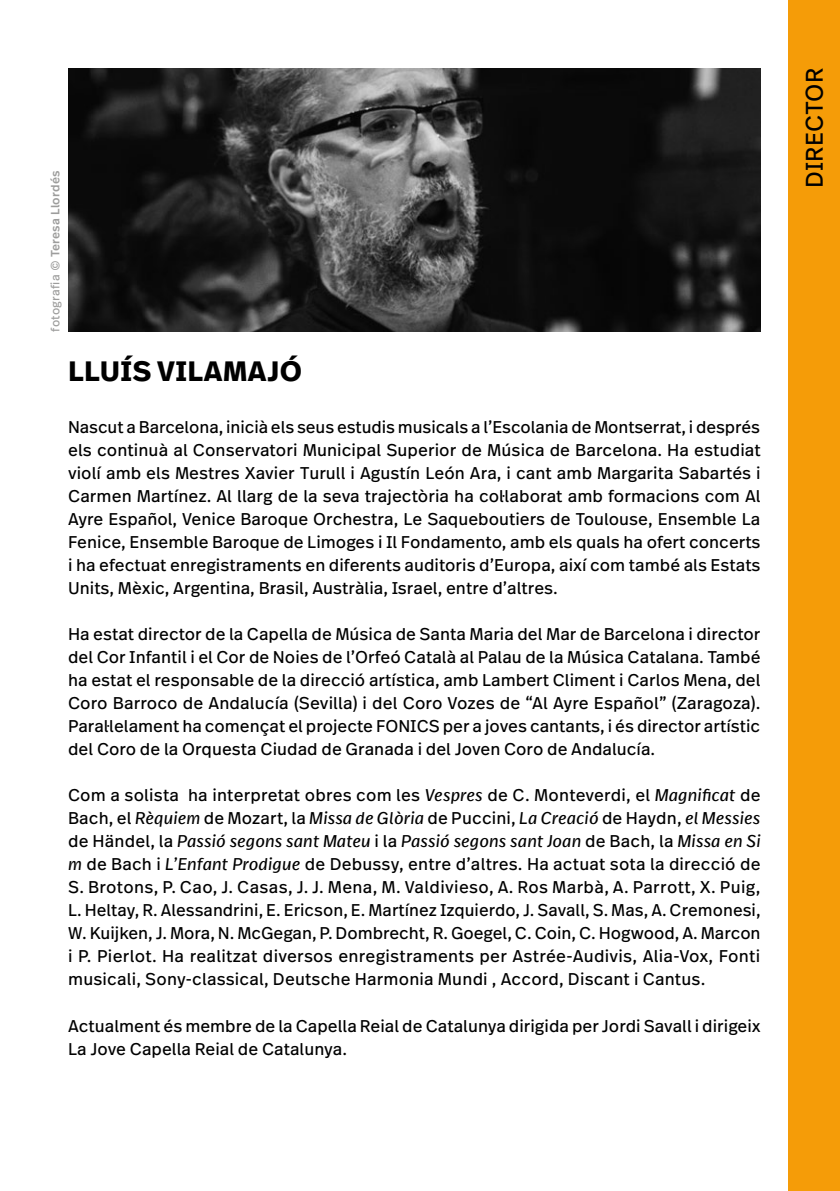
<style>
.page{position:relative;width:840px;height:1191px;background:#fff}
.page>*{position:absolute;margin:0;border:0;box-sizing:border-box;transform-origin:0 0}
.t1{font:700 28px "Real Text Pro";letter-spacing:.01em;color:#000}
.t2{font:24px "Real Text Pro";color:#000}
.t3{font:17px/23px "Real Text Pro";color:#000;text-align:justify}
.t4{font:500 12px "Real Text Pro";letter-spacing:.02em;color:#9d9d9c}
.s1{font-weight:400}
.s2{font-style:italic}
</style>
<div class="page">
<div style="left:788px;top:0;width:51px;height:1191px;background:#f59c08"></div>
<img style="left:68px;top:68px;width:692px;height:264px">
<p class="t4" style="left:47px;top:332px;width:163px;rotate:-90deg"><span class="s1">fotografia</span> © Teresa Llordés</p>
<h1 class="t1" style="left:68px;top:350px;width:235px">LLUÍS VILAMAJÓ</h1>
<p class="t3" style="left:68px;top:415px;width:694px">Nascut a Barcelona, inicià els seus estudis musicals a l’Escolania de Montserrat, i després els continuà al Conservatori Municipal Superior de Música de Barcelona. Ha estudiat violí amb els Mestres Xavier Turull i Agustín León Ara, i cant amb Margarita Sabartés i Carmen Martínez. Al llarg de la seva trajectòria ha col·laborat amb formacions com Al Ayre Español, Venice Baroque Orchestra, Le Saqueboutiers de Toulouse, Ensemble La Fenice, Ensemble Baroque de Limoges i Il Fondamento, amb els quals ha ofert concerts i ha efectuat enregistraments en diferents auditoris d’Europa, així com també als Estats Units, Mèxic, Argentina, Brasil, Austràlia, Israel, entre d’altres.</p>
<p class="t3" style="left:68px;top:622px;width:693px">Ha estat director de la Capella de Música de Santa Maria del Mar de Barcelona i director del Cor Infantil i el Cor de Noies de l’Orfeó Català al Palau de la Música Catalana. També ha estat el responsable de la direcció artística, amb Lambert Climent i Carlos Mena, del Coro Barroco de Andalucía (Sevilla) i del Coro Vozes de “Al Ayre Español” (Zaragoza).<br>Paral·lelament ha començat el projecte FONICS per a joves cantants, i és director artístic del Coro de la Orquesta Ciudad de Granada i del Joven Coro de Andalucía.</p>
<p class="t3" style="left:68px;top:783px;width:693px">Com a solista ha interpretat obres com les <span class="s2">Vespres</span> de C. Monteverdi, el <span class="s2">Magnificat</span> de Bach, el <span class="s2">Rèquiem</span> de Mozart, la <span class="s2">Missa de Glòria</span> de Puccini, <span class="s2">La Creació</span> de Haydn, <span class="s2">el Messies </span>de Händel, la <span class="s2">Passió segons sant Mateu</span> i la <span class="s2">Passió segons sant Joan</span> de Bach, la <span class="s2">Missa en Si m</span> de Bach i <span class="s2">L’Enfant Prodigue</span> de Debussy, entre d’altres. Ha actuat sota la direcció de S. Brotons, P. Cao, J. Casas, J. J. Mena, M. Valdivieso, A. Ros Marbà, A. Parrott, X. Puig, L. Heltay, R. Alessandrini, E. Ericson, E. Martínez Izquierdo, J. Savall, S. Mas, A. Cremonesi, W. Kuijken, J. Mora, N. McGegan, P. Dombrecht, R. Goegel, C. Coin, C. Hogwood, A. Marcon i P. Pierlot. Ha realitzat diversos enregistraments per Astrée-Audivis, Alia-Vox, Fonti musicali, Sony-classical, Deutsche Harmonia Mundi , Accord, Discant i Cantus.</p>
<p class="t3" style="left:68px;top:1013px;width:693px">Actualment és membre de la Capella Reial de Catalunya dirigida per Jordi Savall i dirigeix<br>La Jove Capella Reial de Catalunya.</p>
<h2 class="t2" style="left:797px;top:188px;width:121px;rotate:-90deg">DIRECTOR</h2>
</div>
